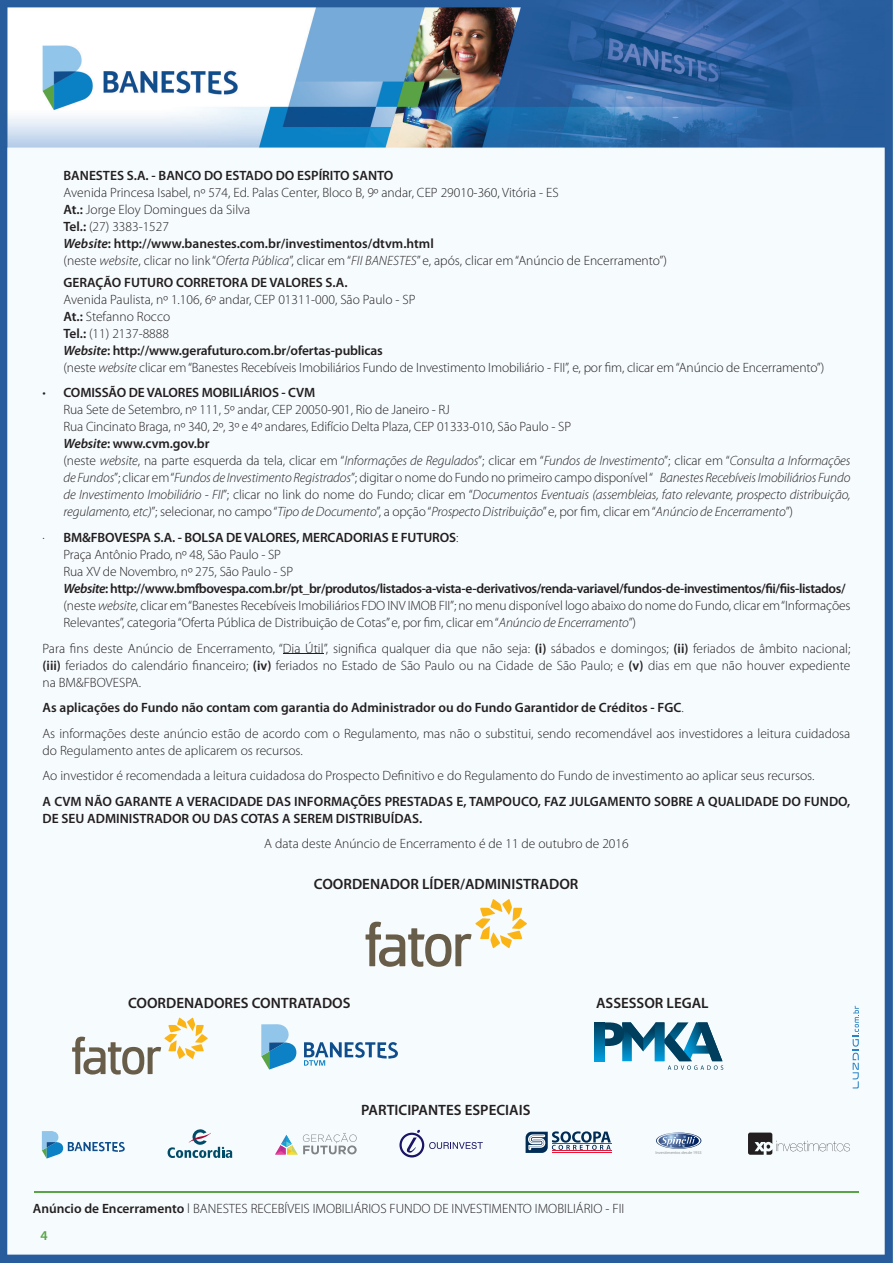
<style>
.page{position:relative;width:893px;height:1263px;background:#fff}
.page>*{position:absolute;margin:0;border:0;box-sizing:border-box;transform-origin:0 0}
.t1{font:600 15px "Myriad Pro";color:#231f20}
.t2{font:300 13.5px/17px "Myriad Pro";color:#231f20}
.t3{font:600 13.5px/17px "Myriad Pro";color:#231f20}
.t4{font:600 13.5px "Myriad Pro";color:#59a445}
.t5{font:4.2px "Myriad Pro";color:#939598}
.s1{font-weight:600}
.s2{font-weight:600;font-style:italic}
.s3{font-style:italic}
</style>
<div class="page">
<img style="left:0;top:0;width:893px;height:1263px">
<hr style="left:35px;top:1191px;width:824px;height:2px;background:#59a445">
<hr style="left:283px;top:653px;width:41px;height:1px;background:#231f20">
<svg style="left:853px;top:1006px;width:6px;height:82px"></svg>
<svg style="left:366px;top:899px;width:161px;height:68px"></svg>
<svg style="left:261px;top:1024px;width:36px;height:45px"></svg>
<svg style="left:304px;top:1042px;width:94px;height:23px"></svg>
<svg style="left:72px;top:1018px;width:136px;height:56px"></svg>
<svg style="left:594px;top:1022px;width:129px;height:48px"></svg>
<svg style="left:594px;top:1022px;width:10px;height:39px"></svg>
<svg style="left:656px;top:1132px;width:45px;height:17px"></svg>
<svg style="left:526px;top:1131px;width:85px;height:22px"></svg>
<svg style="left:275px;top:1133px;width:82px;height:21px"></svg>
<svg style="left:399px;top:1130px;width:84px;height:27px"></svg>
<svg style="left:42px;top:1131px;width:83px;height:27px"></svg>
<svg style="left:748px;top:1132px;width:102px;height:23px"></svg>
<svg style="left:168px;top:1129px;width:64px;height:29px"></svg>
<p class="t3" style="left:64px;top:167px;width:331px">BANESTES S.A. - BANCO DO ESTADO DO ESPÍRITO SANTO</p>
<p class="t2" style="left:64px;top:184px;width:605px">Avenida Princesa Isabel, nº 574, Ed. Palas Center, Bloco B, 9º andar, CEP 29010-360, Vitória - ES<br><span class="s1">At.:</span> Jorge Eloy Domingues da Silva<br><span class="s1">Tel.:</span> (27) 3383-1527<br><span class="s2">Website</span><span class="s1">: http://www.banestes.com.br/investimentos/dtvm.html<br></span>(neste <span class="s3">website</span>, clicar no link “<span class="s3">Oferta Pública</span>”, clicar em “<span class="s3">FII BANESTES</span>” e, após, clicar em “Anúncio de Encerramento”)</p>
<p class="t3" style="left:64px;top:274px;width:286px">GERAÇÃO FUTURO CORRETORA DE VALORES S.A.</p>
<p class="t2" style="left:64px;top:291px;width:762px">Avenida Paulista, nº 1.106, 6º andar, CEP 01311-000, São Paulo - SP<br><span class="s1">At.:</span> Stefanno Rocco<br><span class="s1">Tel.:</span> (11) 2137-8888<br><span class="s2">Website</span><span class="s1">: http://www.gerafuturo.com.br/ofertas-publicas<br></span>(neste <span class="s3">website</span> clicar em “Banestes Recebíveis Imobiliários Fundo de Investimento Imobiliário - FII”, e, por fim, clicar em “Anúncio de Encerramento”)</p>
<p class="t2" style="left:64px;top:384px;width:788px;text-indent:-21px">• <span class="s1">COMISSÃO DE VALORES MOBILIÁRIOS - CVM<br></span>Rua Sete de Setembro, nº 111, 5º andar, CEP 20050-901, Rio de Janeiro - RJ<br>Rua Cincinato Braga, nº 340, 2º, 3º e 4º andares, Edifício Delta Plaza, CEP 01333-010, São Paulo - SP<br><span class="s2">Website</span><span class="s1">: www.cvm.gov.br<br></span>(neste <span class="s3">website</span>, na parte esquerda da tela, clicar em “<span class="s3">Informações de Regulados</span>”; clicar em “<span class="s3">Fundos de Investimento</span>”; clicar em “<span class="s3">Consulta a Informações de Fundos</span>”; clicar em “<span class="s3">Fundos de Investimento Registrados</span>”; digitar o nome do Fundo no primeiro campo disponível “ <span class="s3">Banestes Recebíveis Imobiliários Fundo de Investimento Imobiliário - FII</span>”; clicar no link do nome do Fundo; clicar em “<span class="s3">Documentos Eventuais (assembleias, fato relevante, prospecto distribuição, regulamento, etc)</span>”; selecionar, no campo “<span class="s3">Tipo de Documento</span>”, a opção “<span class="s3">Prospecto Distribuição</span>” e, por fim, clicar em “<span class="s3">Anúncio de Encerramento</span>”)</p>
<p class="t2" style="left:64px;top:529px;width:788px;text-indent:-21px">· <span class="s1">BM&amp;FBOVESPA S.A. - BOLSA DE VALORES, MERCADORIAS E FUTUROS</span>:<br>Praça Antônio Prado, nº 48, São Paulo - SP<br>Rua XV de Novembro, nº 275, São Paulo - SP<br><span class="s2">Website</span><span class="s1">: http://www.bmfbovespa.com.br/pt_br/produtos/listados-a-vista-e-derivativos/renda-variavel/fundos-de-investimentos/fii/fiis-listados/ </span>(neste <span class="s3">website</span>, clicar em “Banestes Recebíveis Imobiliários FDO INV IMOB FII”; no menu disponível logo abaixo do nome do Fundo, clicar em “Informações Relevantes”, categoria “Oferta Pública de Distribuição de Cotas” e, por fim, clicar em “<span class="s3">Anúncio de Encerramento</span>”)</p>
<p class="t2" style="left:43px;top:640px;width:809px;text-align:justify">Para fins deste Anúncio de Encerramento, “Dia Útil”, significa qualquer dia que não seja: <span class="s1">(i)</span> sábados e domingos; <span class="s1">(ii)</span> feriados de âmbito nacional; <span class="s1">(iii)</span> feriados do calendário financeiro; <span class="s1">(iv)</span> feriados no Estado de São Paulo ou na Cidade de São Paulo; e <span class="s1">(v)</span> dias em que não houver expediente na BM&amp;FBOVESPA.</p>
<p class="t2" style="left:43px;top:695px;width:809px;line-height:25.5px"><span class="s1">As aplicações do Fundo não contam com garantia do Administrador ou do Fundo Garantidor de Créditos - FGC</span>.<br>As informações deste anúncio estão de acordo com o Regulamento, mas não o substitui, sendo recomendável aos investidores a leitura cuidadosa</p>
<p class="t2" style="left:43px;top:738px;width:773px;line-height:25.5px">do Regulamento antes de aplicarem os recursos.<br>Ao investidor é recomendada a leitura cuidadosa do Prospecto Definitivo e do Regulamento do Fundo de investimento ao aplicar seus recursos.</p>
<p class="t3" style="left:43px;top:793px;width:809px">A CVM NÃO GARANTE A VERACIDADE DAS INFORMAÇÕES PRESTADAS E, TAMPOUCO, FAZ JULGAMENTO SOBRE A QUALIDADE DO FUNDO,<br>DE SEU ADMINISTRADOR OU DAS COTAS A SEREM DISTRIBUÍDAS.</p>
<p class="t2" style="left:264px;top:835px;width:366px">A data deste Anúncio de Encerramento é de 11 de outubro de 2016</p>
<p class="t1" style="left:314px;top:876px;width:266px">COORDENADOR LÍDER/ADMINISTRADOR</p>
<p class="t1" style="left:128px;top:994px;width:224px">COORDENADORES CONTRATADOS</p>
<p class="t1" style="left:596px;top:994px;width:114px">ASSESSOR LEGAL</p>
<p class="t1" style="left:361px;top:1102px;width:171px">PARTICIPANTES ESPECIAIS</p>
<p class="t2" style="left:33px;top:1200px;width:593px"><span class="s1">Anúncio de Encerramento</span> l BANESTES RECEBÍVEIS IMOBILIÁRIOS FUNDO DE INVESTIMENTO IMOBILIÁRIO - FII</p>
<p class="t4" style="left:41px;top:1228px;width:9px">4</p>
<p class="t5" style="left:656px;top:1149px;width:48px">Investimentos desde 1953</p>
</div>
